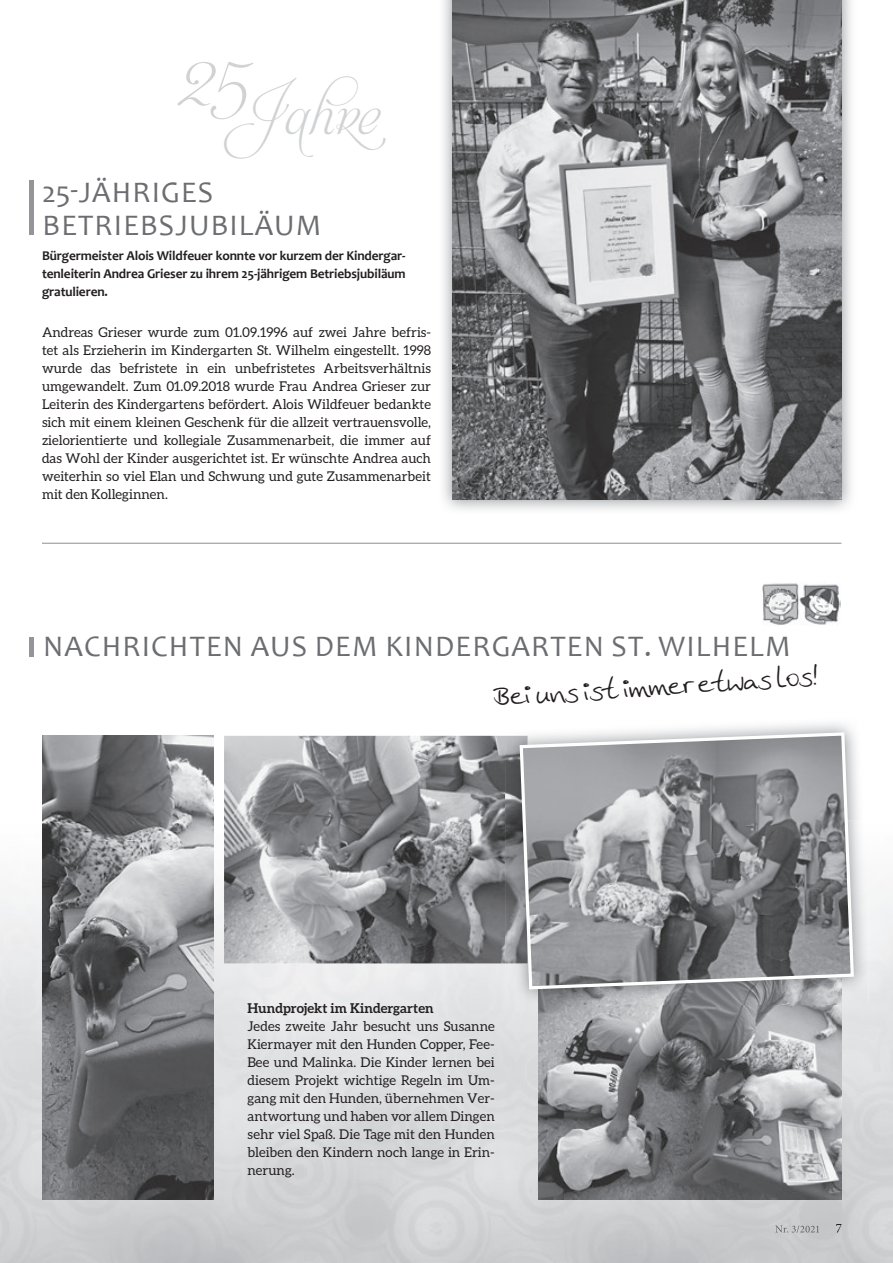
<style>
.page{position:relative;width:893px;height:1263px;background:#fff}
.page>*{position:absolute;margin:0;border:0;box-sizing:border-box;transform-origin:0 0}
.t1{font:49.5px "Aphrodite Slim Contextual";color:#d1d2d4}
.t2{font:30px/33px "Candara";letter-spacing:.04em;color:#6c6d70}
.t3{font:24.45px "Anke Hand";color:#231f20}
.t4{font:13.5px/18px "Aleo";color:#231f20;text-align:justify}
.t5{font:700 13.5px/18px "Candara";letter-spacing:-.01em;color:#231f20;text-align:justify}
.t6{font:700 13.5px "Aleo";color:#231f20}
</style>
<div class="page">
<img style="left:762px;top:583px;width:79px;height:42px">
<hr style="left:30px;top:637px;width:4px;height:19px;background:#939598">
<hr style="left:29px;top:180px;width:4px;height:55px;background:#939598">
<img style="left:443px;top:0;width:408px;height:510px">
<img style="left:452px;top:0;width:390px;height:499px">
<hr style="left:42px;top:543px;width:799px;height:1px;background:#939598">
<img style="left:0;top:821px;width:262px;height:442px">
<img style="left:525px;top:1004px;width:53px;height:259px">
<img style="left:578px;top:1199px;width:263px;height:64px">
<img style="left:775px;top:1224px;width:67px;height:9px">
<img style="left:820px;top:1224px;width:22px;height:8px">
<img style="left:43px;top:736px;width:170px;height:463px">
<img style="left:538px;top:1004px;width:304px;height:195px">
<img style="left:224px;top:736px;width:281px;height:227px">
<img style="left:505px;top:723px;width:364px;height:281px">
<svg style="left:518px;top:731px;width:338px;height:260px;background:#949598"></svg>
<h1 class="t1" style="left:179px;top:88px;width:209px"><sup>25</sup>Jahre</h1>
<h2 class="t2" style="left:42px;top:176px;width:281px">25-JÄHRIGES<br>BETRIEBSJUBILÄUM</h2>
<p class="t5" style="left:42px;top:246px;width:365px">Bürgermeister Alois Wildfeuer konnte vor kurzem der Kindergar&shy;tenleiterin Andrea Grieser zu ihrem 25-jährigem Betriebsjubiläum gratulieren.</p>
<p class="t4" style="left:42px;top:323px;width:391px">Andreas Grieser wurde zum 01.09.1996 auf zwei Jahre befris&shy;tet als Erzieherin im Kindergarten St. Wilhelm eingestellt. 1998 wurde das befristete in ein unbefristetes Arbeitsverhältnis umgewandelt. Zum 01.09.2018 wurde Frau Andrea Grieser zur Leiterin des Kindergartens befördert. Alois Wildfeuer bedankte sich mit einem kleinen Geschenk für die allzeit vertrauensvolle, zielorientierte und kollegiale Zusammenarbeit, die immer auf das Wohl der Kinder ausgerichtet ist. Er wünschte Andrea auch weiterhin so viel Elan und Schwung und gute Zusammenarbeit mit den Kolleginnen.</p>
<h2 class="t2" style="left:43px;top:630px;width:749px">NACHRICHTEN AUS DEM KINDERGARTEN ST. WILHELM</h2>
<h3 class="t3" style="left:493px;top:683px;width:327px;rotate:-4deg">Bei uns ist immer etwas los!</h3>
<p class="t6" style="left:247px;top:1000px;width:188px">Hundprojekt im Kindergarten</p>
<p class="t4" style="left:247px;top:1017px;width:249px">Jedes zweite Jahr besucht uns Susanne Kiermayer mit den Hunden Copper, Fee-Bee und Malinka. Die Kinder lernen bei diesem Projekt wichtige Regeln im Um&shy;gang mit den Hunden, übernehmen Ver&shy;antwortung und haben vor allem Dingen sehr viel Spaß. Die Tage mit den Hunden bleiben den Kindern noch lange in Erin&shy;nerung.</p>
</div>
